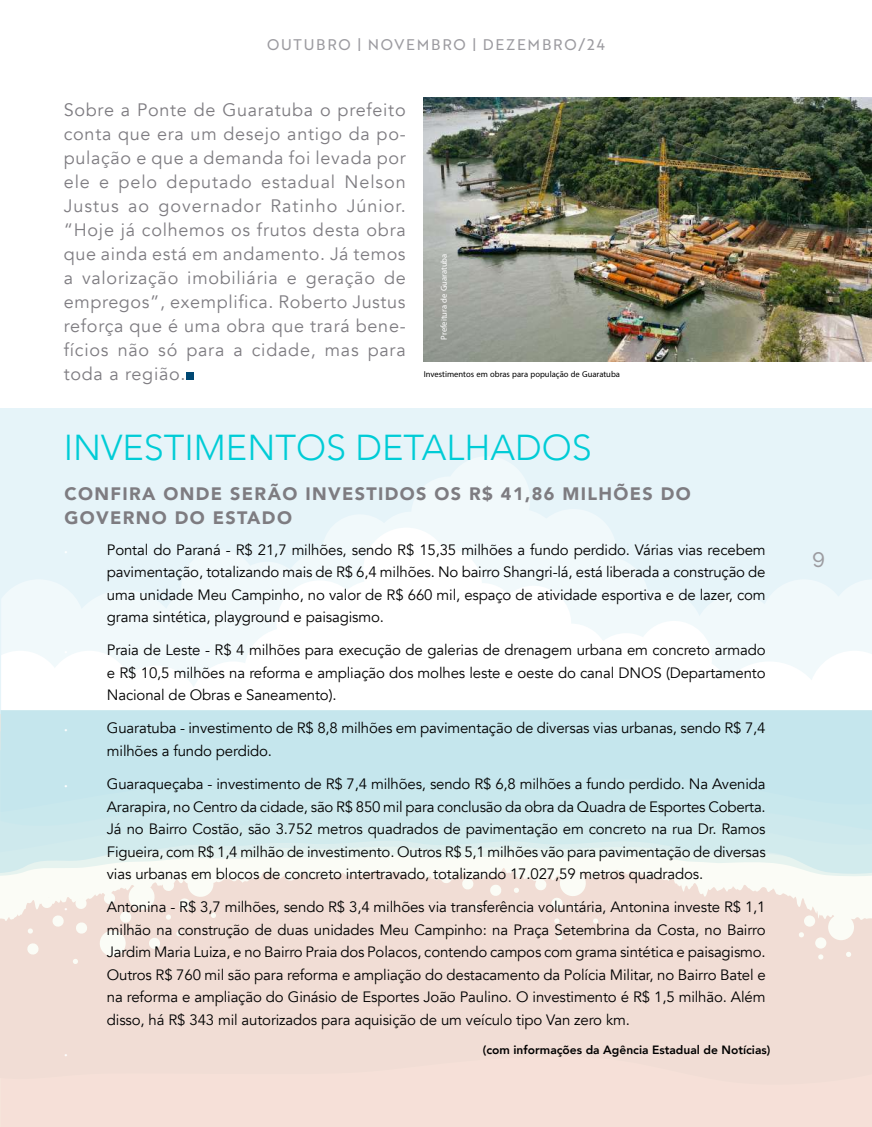
<style>
.page{position:relative;width:872px;height:1127px;background:#fff}
.page>*{position:absolute;margin:0;border:0;box-sizing:border-box;transform-origin:0 0}
.t1{font:300 36px "Avenir";color:#00ccd6}
.t2{font:500 21px "Raleway";color:#9c9ba0}
.t3{font:18px/24px "Avenir";letter-spacing:.04em;color:#7e7c81;text-align:justify}
.t4{font:900 18px/24px "Avenir";letter-spacing:.075em;color:#7e7c81}
.t5{font:15px/22.5px "Avenir";letter-spacing:-.01em;color:#000;text-align:justify}
.t6{font:15px "Brother 1816 Regular";letter-spacing:.115em;color:#9c9ba0}
.t7{font:15px "Myriad Arabic";color:#fff}
.t8{font:12px "Myriad Arabic";color:#000}
.t9{font:800 12px "Avenir";color:#000}
.t10{font:12px "Myriad Arabic";color:#fff}
</style>
<div class="page">
<div style="left:186px;top:373px;width:7px;height:7px;background:#004873"></div>
<div style="left:1px;top:408px;width:871px;height:719px;background:#e6f4f9"></div>
<div style="left:1px;top:1085px;width:871px;height:42px;background:#f6e0d8"></div>
<div style="left:0;top:924px;width:872px;height:161px;background:#f1ddd5"></div>
<svg style="left:0;top:877px;width:872px;height:47px;background:#f3e4dc"></svg>
<svg style="left:0;top:874px;width:872px;height:3px;background:#f7f4ee"></svg>
<svg style="left:0;top:852px;width:872px;height:22px;fill:#fbfcf6"></svg>
<svg style="left:0;top:750px;width:872px;height:102px;fill:#d2ebed"></svg>
<div style="left:1px;top:812px;width:871px;height:21px;background:#cee9ed"></div>
<div style="left:1px;top:710px;width:871px;height:102px;background:#c5e6ed"></div>
<div style="left:828px;top:914px;width:26px;height:26px;background:#fbfcf6;border-radius:50%"></div>
<div style="left:815px;top:937px;width:11px;height:11px;background:#fbfcf6;border-radius:50%"></div>
<div style="left:804px;top:915px;width:11px;height:11px;background:#fbfcf6;border-radius:50%"></div>
<svg style="left:75px;top:897px;width:12px;height:13px"></svg>
<svg style="left:75px;top:921px;width:13px;height:13px"></svg>
<svg style="left:41px;top:896px;width:23px;height:31px"></svg>
<svg style="left:27px;top:942px;width:12px;height:13px"></svg>
<svg style="left:489px;top:884px;width:13px;height:12px"></svg>
<svg style="left:440px;top:871px;width:13px;height:13px"></svg>
<svg style="left:461px;top:877px;width:13px;height:13px"></svg>
<svg style="left:474px;top:903px;width:6px;height:6px"></svg>
<svg style="left:72px;top:958px;width:6px;height:6px"></svg>
<svg style="left:27px;top:928px;width:6px;height:6px"></svg>
<svg style="left:98px;top:869px;width:118px;height:89px;background:#f4e8e1"></svg>
<svg style="left:513px;top:887px;width:6px;height:6px"></svg>
<svg style="left:592px;top:918px;width:6px;height:6px"></svg>
<svg style="left:557px;top:934px;width:6px;height:6px"></svg>
<svg style="left:554px;top:918px;width:6px;height:6px"></svg>
<svg style="left:534px;top:869px;width:53px;height:40px;background:#f6ece5"></svg>
<svg style="left:845px;top:951px;width:6px;height:6px"></svg>
<svg style="left:798px;top:932px;width:6px;height:6px"></svg>
<svg style="left:818px;top:954px;width:5px;height:6px"></svg>
<svg style="left:332px;top:457px;width:276px;height:71px"></svg>
<svg style="left:1px;top:528px;width:871px;height:182px"></svg>
<img style="left:424px;top:98px;width:448px;height:263px">
<p class="t6" style="left:267px;top:33px;width:339px">OUTUBRO | NOVEMBRO | DEZEMBRO/24</p>
<p class="t3" style="left:64px;top:98px;width:343px">Sobre a Ponte de Guaratuba o prefeito conta que era um desejo antigo da po&shy;pulação e que a demanda foi levada por ele e pelo deputado estadual Nelson Justus ao governador Ratinho Júnior. “Hoje já colhemos os frutos desta obra que ainda está em andamento. Já temos a valorização imobiliária e geração de empregos”, exemplifica. Roberto Justus reforça que é uma obra que trará bene&shy;fícios não só para a cidade, mas para toda a região.</p>
<p class="t10" style="left:436px;top:340px;width:88px;rotate:-90deg">Prefeitura de Guaratuba</p>
<p class="t8" style="left:424px;top:365px;width:198px">Investimentos em obras para população de Guaratuba</p>
<h1 class="t1" style="left:64px;top:426px;width:529px">INVESTIMENTOS DETALHADOS</h1>
<p class="t4" style="left:64px;top:481px;width:628px">CONFIRA ONDE SERÃO INVESTIDOS OS R$ 41,86 MILHÕES DO<br>GOVERNO DO ESTADO</p>
<p class="t7" style="left:64px;top:541px;width:5px">•</p>
<p class="t5" style="left:107px;top:538px;width:660px">Pontal do Paraná - R$ 21,7 milhões, sendo R$ 15,35 milhões a fundo perdido. Várias vias recebem pavimentação, totalizando mais de R$ 6,4 milhões. No bairro Shangri-lá, está liberada a construção de uma unidade Meu Campinho, no valor de R$ 660 mil, espaço de atividade esportiva e de lazer, com grama sintética, playground e paisagismo.</p>
<p class="t5" style="left:107px;top:639px;width:660px">Praia de Leste - R$ 4 milhões para execução de galerias de drenagem urbana em concreto armado e R$ 10,5 milhões na reforma e ampliação dos molhes leste e oeste do canal DNOS (Departamento Nacional de Obras e Saneamento).</p>
<p class="t7" style="left:64px;top:719px;width:5px">•</p>
<p class="t5" style="left:107px;top:717px;width:660px">Guaratuba - investimento de R$ 8,8 milhões em pavimentação de diversas vias urbanas, sendo R$ 7,4 milhões a fundo perdido.</p>
<p class="t7" style="left:64px;top:775px;width:5px">•</p>
<p class="t5" style="left:107px;top:773px;width:660px">Guaraqueçaba - investimento de R$ 7,4 milhões, sendo R$ 6,8 milhões a fundo perdido. Na Avenida Ararapira, no Centro da cidade, são R$ 850 mil para conclusão da obra da Quadra de Esportes Coberta.<br>Já no Bairro Costão, são 3.752 metros quadrados de pavimentação em concreto na rua Dr. Ramos Figueira, com R$ 1,4 milhão de investimento. Outros R$ 5,1 milhões vão para pavimentação de diversas vias urbanas em blocos de concreto intertravado, totalizando 17.027,59 metros quadrados.</p>
<p class="t7" style="left:64px;top:898px;width:5px">•</p>
<p class="t5" style="left:107px;top:896px;width:660px">Antonina - R$ 3,7 milhões, sendo R$ 3,4 milhões via transferência voluntária, Antonina investe R$ 1,1 milhão na construção de duas unidades Meu Campinho: na Praça Setembrina da Costa, no Bairro Jardim Maria Luiza, e no Bairro Praia dos Polacos, contendo campos com grama sintética e paisagismo.<br>Outros R$ 760 mil são para reforma e ampliação do destacamento da Polícia Militar, no Bairro Batel e na reforma e ampliação do Ginásio de Esportes João Paulino. O investimento é R$ 1,5 milhão. Além disso, há R$ 343 mil autorizados para aquisição de um veículo tipo Van zero km.</p>
<p class="t7" style="left:64px;top:1044px;width:5px">•</p>
<p class="t9" style="left:483px;top:1040px;width:289px">(com informações da Agência Estadual de Notícias)</p>
<h2 class="t2" style="left:812px;top:544px;width:14px">9</h2>
</div>
